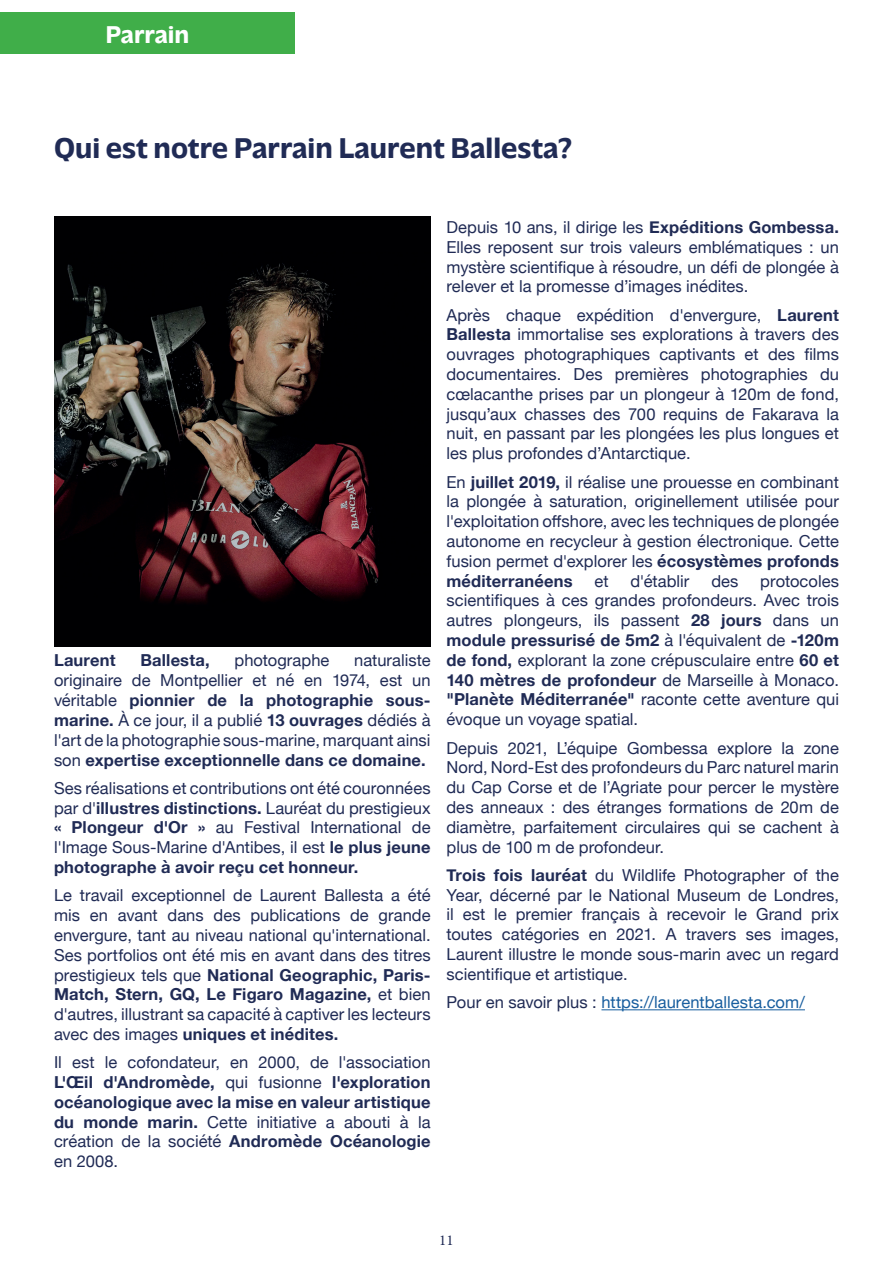
<style>
.page{position:relative;width:893px;height:1263px;background:#fff}
.page>*{position:absolute;margin:0;border:0;box-sizing:border-box;transform-origin:0 0}
.t1{font:700 30px "Massilia";color:#202b55}
.t2{font:700 25.5px "Massilia";color:#fff}
.t3{font:16.5px/19.8px "Helvetica Neue";letter-spacing:.005em;color:#202b55;text-align:justify}
.t4{font:700 16.5px/19.8px "Helvetica Neue";letter-spacing:.01em;color:#202b55;text-align:justify}
.t5{font:16.5px "Helvetica Neue";color:#175d9e}
.t6{font:15px "Minion Pro";color:#202b55}
.s1{font-weight:700}
.s2{font-weight:400}
.s3{color:#202b55}
</style>
<div class="page">
<div style="left:0;top:12px;width:295px;height:42px;background:#40ae49"></div>
<img style="left:54px;top:217px;width:377px;height:429px">
<hr style="left:601px;top:1009px;width:204px;height:1px;background:#175d9e">
<h2 class="t2" style="left:105px;top:17px;width:85px">Parrain</h2>
<h1 class="t1" style="left:54px;top:128px;width:519px">Qui est notre Parrain Laurent Ballesta?</h1>
<p class="t3" style="left:54px;top:652px;width:378px;text-indent:300px">naturaliste originaire de Montpellier et né en 1974, est un véritable <span class="s1">pionnier de la photographie sous&shy;marine.</span> À ce jour, il a publié <span class="s1">13 ouvrages</span> dédiés à l'art de la photographie sous-marine, marquant ainsi son <span class="s1">expertise exceptionnelle dans ce domaine.</span></p>
<p class="t3" style="left:54px;top:779px;width:378px">Ses réalisations et contributions ont été couronnées par d'<span class="s1">illustres distinctions.</span> Lauréat du prestigieux <span class="s1">« Plongeur d'Or »</span> au Festival International de l'Image Sous-Marine d'Antibes, il est <span class="s1">le plus jeune photographe à avoir reçu cet honneur.</span></p>
<p class="t3" style="left:54px;top:886px;width:378px">Le travail exceptionnel de Laurent Ballesta a été mis en avant dans des publications de grande envergure, tant au niveau national qu'international.<br>Ses portfolios ont été mis en avant dans des titres prestigieux tels que <span class="s1">National Geographic, Paris-Match, Stern, GQ, Le Figaro Magazine,</span> et bien d'autres, illustrant sa capacité à captiver les lecteurs avec des images <span class="s1">uniques et inédites.</span></p>
<p class="t4" style="left:54px;top:1053px;width:378px"><span class="s2">Il est le cofondateur, en 2000, de l'association </span>L'Œil d'Andromède, <span class="s2">qui fusionne</span> l'exploration océanologique avec la mise en valeur artistique du monde marin. <span class="s2">Cette initiative a abouti à la création de la société</span> Andromède Océanologie <span class="s2">en 2008.</span></p>
<p class="t4" style="left:54px;top:651px;width:63px">Laurent</p>
<p class="t4" style="left:140px;top:651px;width:71px">Ballesta,</p>
<p class="t3" style="left:235px;top:652px;width:96px">photographe</p>
<p class="t3" style="left:446px;top:218px;width:394px">Depuis 10 ans, il dirige les <span class="s1">Expéditions Gombessa.<br></span>Elles reposent sur trois valeurs emblématiques : un mystère scientifique à résoudre, un défi de plongée à relever et la promesse d’images inédites.</p>
<p class="t3" style="left:446px;top:306px;width:394px">Après chaque expédition d'envergure, <span class="s1">Laurent Ballesta</span> immortalise ses explorations à travers des ouvrages photographiques captivants et des films documentaires. Des premières photographies du cœlacanthe prises par un plongeur à 120m de fond, jusqu’aux chasses des 700 requins de Fakarava la nuit, en passant par les plongées les plus longues et les plus profondes d’Antarctique.</p>
<p class="t3" style="left:446px;top:473px;width:394px">En <span class="s1">juillet 2019,</span> il réalise une prouesse en combinant la plongée à saturation, originellement utilisée pour l'exploitation offshore, avec les techniques de plongée autonome en recycleur à gestion électronique. Cette fusion permet d'explorer les <span class="s1">écosystèmes profonds méditerranéens</span></p>
<p class="t3" style="left:594px;top:572px;width:16px">et</p>
<p class="t3" style="left:630px;top:572px;width:61px">d'établir</p>
<p class="t3" style="left:711px;top:572px;width:29px">des</p>
<p class="t3" style="left:446px;top:572px;width:394px;text-indent:314px">protocoles scientifiques à ces grandes profondeurs. Avec trois autres plongeurs, ils passent <span class="s1">28 jours</span> dans un <span class="s1">module pressurisé de 5m2</span> à l'équivalent de <span class="s1">-120m de fond,</span> explorant la zone crépusculaire entre <span class="s1">60 et 140 mètres de profondeur</span> de Marseille à Monaco. <span class="s1">"Planète Méditerranée"</span> raconte cette aventure qui évoque un voyage spatial.</p>
<p class="t3" style="left:446px;top:739px;width:394px">Depuis 2021, L’équipe Gombessa explore la zone Nord, Nord-Est des profondeurs du Parc naturel marin du Cap Corse et de l’Agriate pour percer le mystère des anneaux : des étranges formations de 20m de diamètre, parfaitement circulaires qui se cachent à plus de 100 m de profondeur.</p>
<p class="t3" style="left:446px;top:866px;width:394px"><span class="s1">Trois fois lauréat</span> du Wildlife Photographer of the Year, décerné par le National Museum de Londres, il est le premier français à recevoir le Grand prix toutes catégories en 2021. A travers ses images, Laurent illustre le monde sous-marin avec un regard scientifique et artistique.</p>
<p class="t5" style="left:446px;top:990px;width:360px"><span class="s3">Pour en savoir plus :</span> https://laurentballesta.com/</p>
<p class="t6" style="left:439px;top:1230px;width:16px">11</p>
</div>
